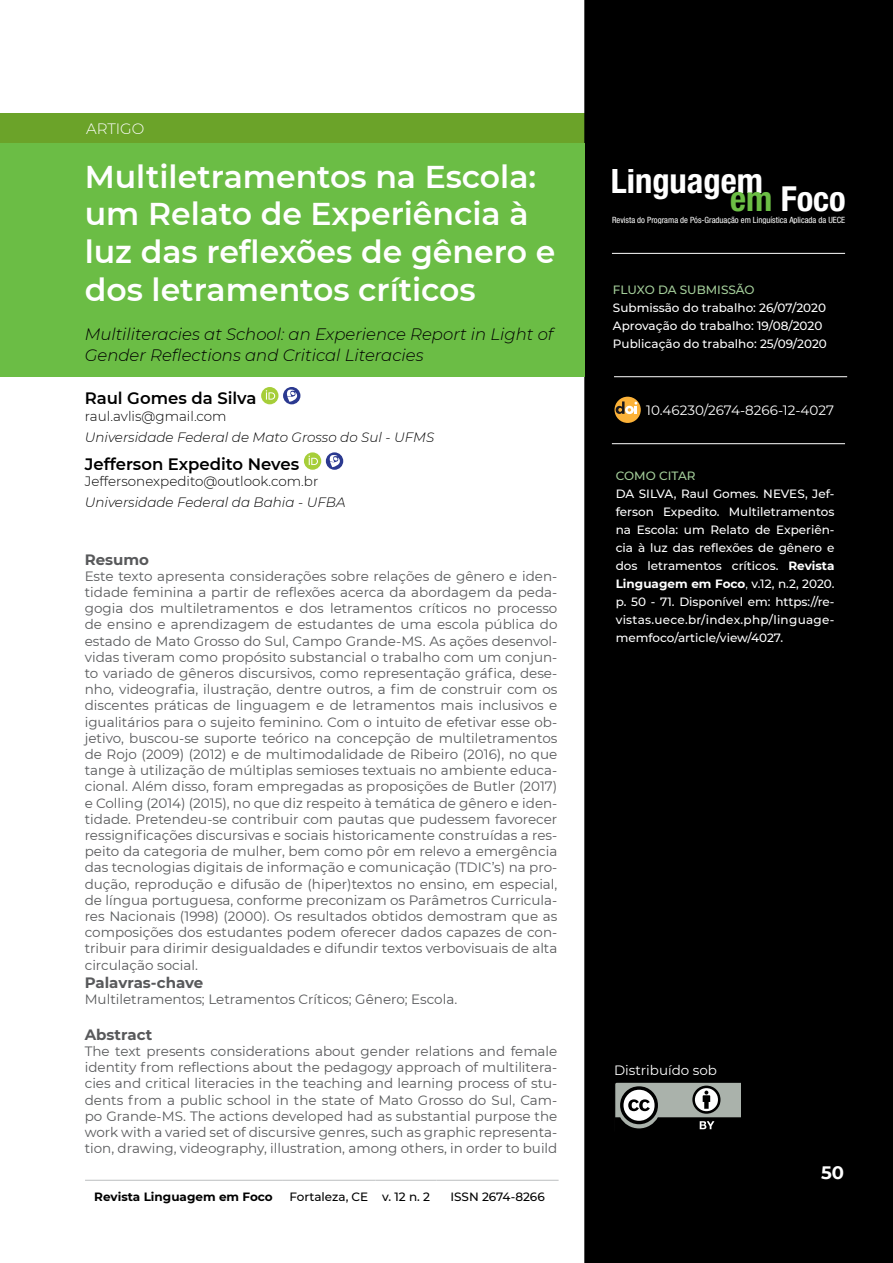
<style>
.page{position:relative;width:893px;height:1263px;background:#fff}
.page>*{position:absolute;margin:0;border:0;box-sizing:border-box;transform-origin:0 0}
.t1{font:700 condensed 34.5px "Helvetica Neue LT Std";color:#fff}
.t2{font:600 31.5px/37.8px "Montserrat";color:#fff}
.t3{font:700 18px "Montserrat";color:#fff}
.t4{font:italic 300 16.5px/21.6px "Montserrat";color:#000}
.t5{font:600 16.5px "Montserrat";color:#000}
.t6{font:700 15px "Montserrat";color:#58595b}
.t7{font:300 15px "Montserrat";color:#fff}
.t8{font:13.5px/16.2px "Montserrat";color:#58595b;text-align:justify}
.t9{font:italic 300 13.5px "Montserrat";color:#000}
.t10{font:300 13.5px "Montserrat";color:#000}
.t11{font:13.5px "Montserrat";color:#fff}
.t12{font:500 12px/18px "Montserrat";color:#fff}
.t13{font:500 12px "Montserrat";color:#000}
.t14{font:500 12px "Montserrat";color:#a4ce9a}
.t15{font:700 12px "Montserrat";color:#000}
.t16{font:condensed 8.7px "Helvetica Neue LT Std";color:#fff}
.s1{color:#6cbe45}
.s2{font-weight:700}
.s3{font-weight:400}
</style>
<div class="page">
<div style="left:0;top:113px;width:584px;height:30px;background:#6ba329"></div>
<div style="left:585px;top:1px;width:307px;height:1261px;background:#000"></div>
<div style="left:584px;top:0;width:309px;height:1263px;border:2px solid #000"></div>
<hr style="left:612px;top:253px;width:233px;height:1px;background:#fff">
<svg style="left:615px;top:1082px;width:125px;height:48px"></svg>
<hr style="left:85px;top:1180px;width:197px;height:1px;background:#bcbec0">
<hr style="left:282px;top:1180px;width:94px;height:1px;background:#bcbec0">
<hr style="left:376px;top:1180px;width:61px;height:1px;background:#bcbec0">
<hr style="left:437px;top:1180px;width:122px;height:1px;background:#bcbec0">
<div style="left:0;top:143px;width:584px;height:233px;background:#6bbd45"></div>
<div style="left:261px;top:387px;width:17px;height:17px;background:#a6ce39;border-radius:50%"></div>
<svg style="left:266px;top:390px;width:9px;height:10px"></svg>
<svg style="left:283px;top:387px;width:17px;height:17px"></svg>
<svg style="left:287px;top:390px;width:10px;height:12px"></svg>
<svg style="left:304px;top:452px;width:17px;height:18px"></svg>
<svg style="left:309px;top:456px;width:9px;height:9px"></svg>
<svg style="left:326px;top:452px;width:17px;height:18px"></svg>
<svg style="left:330px;top:455px;width:10px;height:12px"></svg>
<div style="left:614px;top:397px;width:27px;height:26px;background:#fcb238;border-radius:50%"></div>
<svg style="left:616px;top:401px;width:21px;height:13px"></svg>
<hr style="left:614px;top:376px;width:233px;height:1px;background:#fff">
<hr style="left:612px;top:443px;width:233px;height:1px;background:#fff">
<p class="t7" style="left:86px;top:118px;width:60px">ARTIGO</p>
<h2 class="t2" style="left:85px;top:156px;width:472px">Multiletramentos na Escola: um Relato de Experiência à luz das reflexões de gênero e dos letramentos críticos</h2>
<p class="t4" style="left:85px;top:322px;width:470px">Multiliteracies at School: an Experience Report in Light of<br>Gender Reflections and Critical Literacies</p>
<p class="t5" style="left:85px;top:387px;width:173px">Raul Gomes da Silva</p>
<p class="t10" style="left:85px;top:407px;width:143px">raul.avlis@gmail.com</p>
<p class="t9" style="left:85px;top:428px;width:351px">Universidade Federal de Mato Grosso do Sul - UFMS</p>
<p class="t5" style="left:85px;top:452px;width:216px">Jefferson Expedito Neves</p>
<p class="t10" style="left:85px;top:472px;width:235px">Jeffersonexpedito@outlook.com.br</p>
<p class="t9" style="left:85px;top:493px;width:262px">Universidade Federal da Bahia - UFBA</p>
<p class="t6" style="left:85px;top:548px;width:66px">Resumo</p>
<p class="t8" style="left:85px;top:567px;width:474px">Este texto apresenta considerações sobre relações de gênero e iden&shy;tidade feminina a partir de reflexões acerca da abordagem da peda&shy;gogia dos multiletramentos e dos letramentos críticos no processo de ensino e aprendizagem de estudantes de uma escola pública do estado de Mato Grosso do Sul, Campo Grande-MS. As ações desenvol&shy;vidas tiveram como propósito substancial o trabalho com um conjun&shy;to variado de gêneros discursivos, como representação gráfica, dese&shy;nho, videografia, ilustração, dentre outros, a fim de construir com os discentes práticas de linguagem e de letramentos mais inclusivos e igualitários para o sujeito feminino. Com o intuito de efetivar esse ob&shy;jetivo, buscou-se suporte teórico na concepção de multiletramentos de Rojo (2009) (2012) e de multimodalidade de Ribeiro (2016), no que tange à utilização de múltiplas semioses textuais no ambiente educa&shy;cional. Além disso, foram empregadas as proposições de Butler (2017) e Colling (2014) (2015), no que diz respeito à temática de gênero e iden&shy;tidade. Pretendeu-se contribuir com pautas que pudessem favorecer ressignificações discursivas e sociais historicamente construídas a res&shy;peito da categoria de mulher, bem como pôr em relevo a emergência das tecnologias digitais de informação e comunicação (TDIC’s) na pro&shy;dução, reprodução e difusão de (hiper)textos no ensino, em especial, de língua portuguesa, conforme preconizam os Parâmetros Curricula&shy;res Nacionais (1998) (2000). Os resultados obtidos demostram que as composições dos estudantes podem oferecer dados capazes de con&shy;tribuir para dirimir desigualdades e difundir textos verbovisuais de alta circulação social.</p>
<p class="t6" style="left:85px;top:971px;width:120px">Palavras-chave</p>
<p class="t8" style="left:85px;top:990px;width:374px">Multiletramentos; Letramentos Críticos; Gênero; Escola.</p>
<p class="t6" style="left:85px;top:1024px;width:69px">Abstract</p>
<p class="t8" style="left:85px;top:1043px;width:474px">The text presents considerations about gender relations and female identity from reflections about the pedagogy approach of multilitera&shy;cies and critical literacies in the teaching and learning process of stu&shy;dents from a public school in the state of Mato Grosso do Sul, Cam&shy;po Grande-MS. The actions developed had as substantial purpose the work with a varied set of discursive genres, such as graphic representa&shy;tion, drawing, videography, illustration, among others, in order to build</p>
<p class="t15" style="left:94px;top:1188px;width:180px">Revista Linguagem em Foco</p>
<p class="t13" style="left:289px;top:1188px;width:142px">Fortaleza, CE v. 12 n. 2</p>
<p class="t13" style="left:450px;top:1188px;width:96px">ISSN 2674-8266</p>
<h1 class="t1" style="left:611px;top:160px;width:154px">Linguagem</h1>
<h1 class="t1" style="left:730px;top:178px;width:117px"><span class="s1">em</span> Foco</h1>
<p class="t16" style="left:612px;top:215px;width:235px">Revista do Programa de Pós-Graduação em Linguística Aplicada da UECE</p>
<p class="t14" style="left:613px;top:281px;width:143px">FLUXO DA SUBMISSÃO</p>
<p class="t12" style="left:613px;top:298px;width:215px">Submissão do trabalho: 26/07/2020<br>Aprovação do trabalho: 19/08/2020<br>Publicação do trabalho: 25/09/2020</p>
<p class="t11" style="left:646px;top:401px;width:189px">10.46230/2674-8266-12-4027</p>
<p class="t14" style="left:616px;top:468px;width:81px">COMO CITAR</p>
<p class="t12" style="left:616px;top:485px;width:220px;text-align:justify">DA SILVA, Raul Gomes. NEVES, Jef&shy;ferson Expedito. Multiletramentos na Escola: um Relato de Experiên&shy;cia à luz das reflexões de gênero e dos letramentos críticos. <span class="s2">Revista Linguagem em Foco</span><span class="s3">,</span> v.12, n.2, 2020. p. 50 - 71. Disponível em: https://re&shy;vistas.uece.br/index.php/linguage&shy;memfoco/article/view/4027.</p>
<p class="t11" style="left:614px;top:1061px;width:105px">Distribuído sob</p>
<h3 class="t3" style="left:821px;top:1159px;width:24px">50</h3>
</div>
